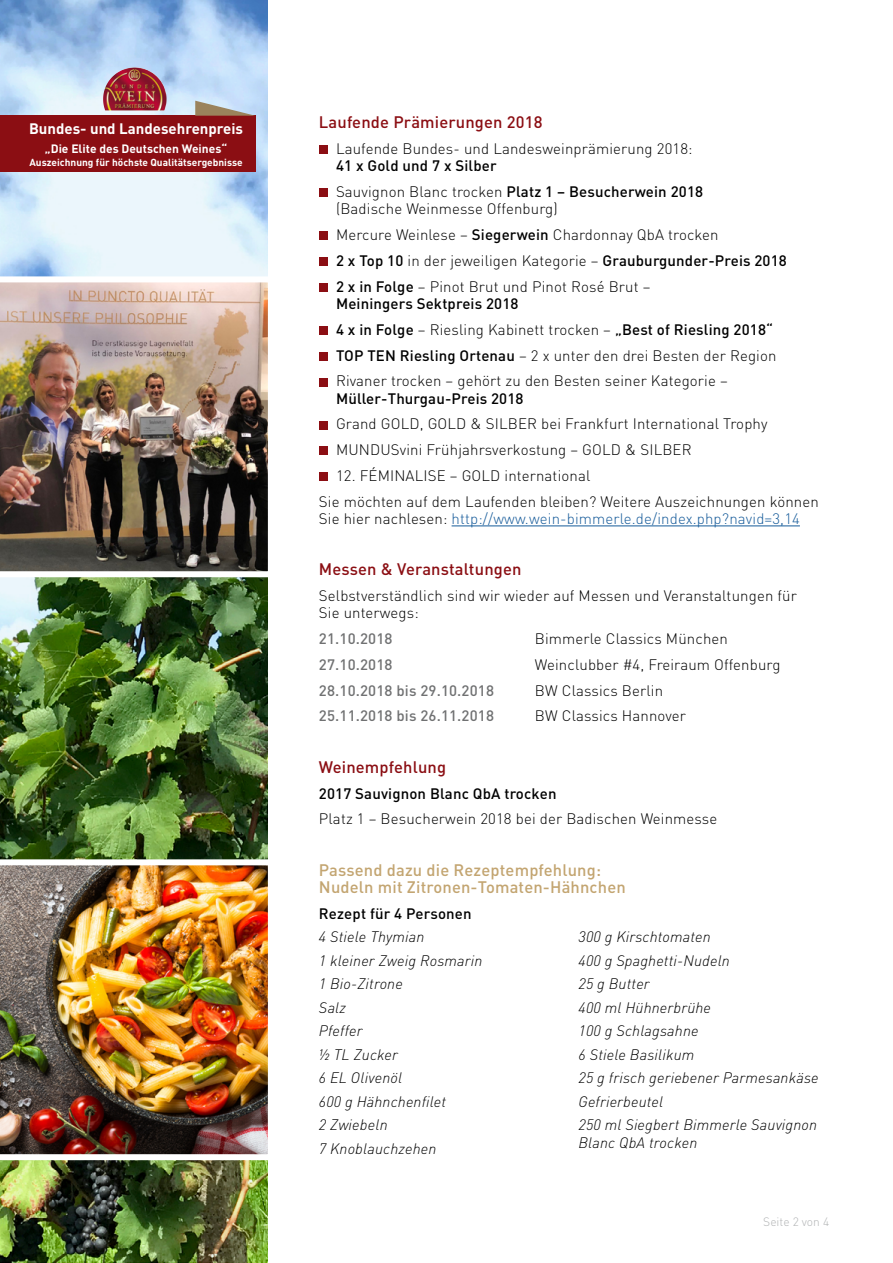
<style>
.page{position:relative;width:893px;height:1263px;background:#fff}
.page>*{position:absolute;margin:0;border:0;box-sizing:border-box;transform-origin:0 0}
.t1{font:500 16.5px/17.2px "DIN";letter-spacing:.01em;color:#c3a571}
.t2{font:500 16.5px "DIN";letter-spacing:.01em;color:#8b0e13}
.t3{font:300 15px/25.8px "DIN";letter-spacing:.01em;color:#000}
.t4{font:italic 300 15px/23.5px "DIN";letter-spacing:.01em;color:#000}
.t5{font:500 15px/25.8px "DIN";letter-spacing:.01em;color:#000}
.t6{font:500 15px "DIN";letter-spacing:.01em;color:#707172}
.t7{font:300 15px "DIN";letter-spacing:.01em;color:#165b9a}
.t8{font:700 15px "DIN";color:#fff}
.t9{font:700 12px "DIN";color:#fff}
.t10{font:300 12px "DIN";color:#b1b3b4}
.t11{font:700 10.2px "DIN";color:#fff}
.s1{font-weight:300}
.s2{font-weight:500}
.s3{color:#000}
</style>
<div class="page">
<img style="left:0;top:0;width:268px;height:1263px">
<hr style="left:452px;top:526px;width:348px;height:1px;background:#165b9a">
<div style="left:319px;top:146px;width:8px;height:8px;background:#8b0e13"></div>
<div style="left:319px;top:189px;width:8px;height:8px;background:#8b0e13"></div>
<div style="left:319px;top:232px;width:8px;height:8px;background:#8b0e13"></div>
<div style="left:319px;top:257px;width:8px;height:9px;background:#8b0e13"></div>
<div style="left:319px;top:283px;width:8px;height:9px;background:#8b0e13"></div>
<div style="left:319px;top:326px;width:8px;height:9px;background:#8b0e13"></div>
<div style="left:319px;top:352px;width:8px;height:8px;background:#8b0e13"></div>
<div style="left:319px;top:378px;width:8px;height:8px;background:#8b0e13"></div>
<div style="left:319px;top:421px;width:8px;height:8px;background:#8b0e13"></div>
<div style="left:319px;top:446px;width:8px;height:9px;background:#8b0e13"></div>
<div style="left:319px;top:472px;width:8px;height:9px;background:#8b0e13"></div>
<div style="left:0;top:116px;width:255px;height:56px;background:#8b0e13"></div>
<svg style="left:195px;top:101px;width:60px;height:15px"></svg>
<img style="left:119px;top:67px;width:16px;height:5px">
<img style="left:0;top:856px;width:268px;height:307px">
<img style="left:0;top:273px;width:268px;height:307px">
<p class="t8" style="left:29px;top:119px;width:216px">Bundes- und Landesehrenpreis</p>
<p class="t9" style="left:45px;top:140px;width:184px">„Die Elite des Deutschen Weines“</p>
<p class="t11" style="left:29px;top:156px;width:215px">Auszeichnung für höchste Qualitätsergebnisse</p>
<p class="t2" style="left:319px;top:112px;width:225px">Laufende Prämierungen 2018</p>
<p class="t3" style="left:336px;top:136px;width:358px">Laufende Bundes- und Landesweinprämierung 2018:</p>
<p class="t5" style="left:336px;top:153px;width:369px">41 x Gold und 7 x Silber<br><span class="s1">Sauvignon Blanc trocken</span> Platz 1 – Besucherwein 2018</p>
<p class="t3" style="left:336px;top:196px;width:452px">(Badische Weinmesse Offenburg)<br>Mercure Weinlese – <span class="s2">Siegerwein</span> Chardonnay QbA trocken<br><span class="s2">2 x Top 10</span> in der jeweiligen Kategorie – <span class="s2">Grauburgunder-Preis 2018<br>2 x in Folge</span> – Pinot Brut und Pinot Rosé Brut –</p>
<p class="t3" style="left:336px;top:291px;width:442px"><span class="s2">Meiningers Sektpreis 2018<br>4 x in Folge</span> – Riesling Kabinett trocken – <span class="s2">„Best of Riesling 2018“ TOP TEN Riesling Ortenau</span> – 2 x unter den drei Besten der Region Rivaner trocken – gehört zu den Besten seiner Kategorie –</p>
<p class="t5" style="left:336px;top:385px;width:189px">Müller-Thurgau-Preis 2018</p>
<p class="t3" style="left:336px;top:411px;width:433px">Grand GOLD, GOLD &amp; SILBER bei Frankfurt International Trophy<br>MUNDUSvini Frühjahrsverkostung – GOLD &amp; SILBER</p>
<p class="t3" style="left:319px;top:462px;width:501px;text-indent:17px">12. FÉMINALISE – GOLD international<br>Sie möchten auf dem Laufenden bleiben? Weitere Auszeichnungen können</p>
<p class="t7" style="left:319px;top:509px;width:482px"><span class="s3">Sie hier nachlesen:</span> http://www.wein-bimmerle.de/index.php?navid=3,14</p>
<p class="t2" style="left:319px;top:559px;width:204px">Messen &amp; Veranstaltungen</p>
<p class="t3" style="left:319px;top:587px;width:479px;line-height:17.2px">Selbstverständlich sind wir wieder auf Messen und Veranstaltungen für<br>Sie unterwegs:</p>
<p class="t6" style="left:319px;top:629px;width:75px">21.10.2018</p>
<p class="t3" style="left:535px;top:626px;width:194px">Bimmerle Classics München</p>
<p class="t6" style="left:319px;top:655px;width:75px">27.10.2018</p>
<p class="t3" style="left:535px;top:651px;width:247px">Weinclubber #4, Freiraum Offenburg</p>
<p class="t6" style="left:319px;top:681px;width:177px">28.10.2018 bis 29.10.2018</p>
<p class="t3" style="left:535px;top:677px;width:130px">BW Classics Berlin</p>
<p class="t6" style="left:319px;top:706px;width:177px">25.11.2018 bis 26.11.2018</p>
<p class="t3" style="left:535px;top:703px;width:153px">BW Classics Hannover</p>
<p class="t2" style="left:319px;top:756px;width:129px">Weinempfehlung</p>
<p class="t5" style="left:319px;top:780px;width:239px">2017 Sauvignon Blanc QbA trocken</p>
<p class="t3" style="left:319px;top:806px;width:400px">Platz 1 – Besucherwein 2018 bei der Badischen Weinmesse</p>
<p class="t1" style="left:319px;top:861px;width:308px">Passend dazu die Rezeptempfehlung:<br>Nudeln mit Zitronen-Tomaten-Hähnchen</p>
<p class="t5" style="left:319px;top:900px;width:154px">Rezept für 4 Personen</p>
<p class="t4" style="left:319px;top:925px;width:165px">4 Stiele Thymian<br>1 kleiner Zweig Rosmarin<br>1 Bio-Zitrone<br>Salz<br>Pfeffer<br>½ TL Zucker<br>6 EL Olivenöl<br>600 g Hähnchenfilet<br>2 Zwiebeln<br>7 Knoblauchzehen</p>
<p class="t4" style="left:579px;top:925px;width:242px">300 g Kirschtomaten<br>400 g Spaghetti-Nudeln<br>25 g Butter<br>400 ml Hühnerbrühe<br>100 g Schlagsahne<br>6 Stiele Basilikum<br>25 g frisch geriebener Parmesankäse<br>Gefrierbeutel<br>250 ml Siegbert Bimmerle Sauvignon</p>
<p class="t4" style="left:579px;top:1130px;width:120px">Blanc QbA trocken</p>
<p class="t10" style="left:763px;top:1214px;width:67px">Seite 2 von 4</p>
</div>
